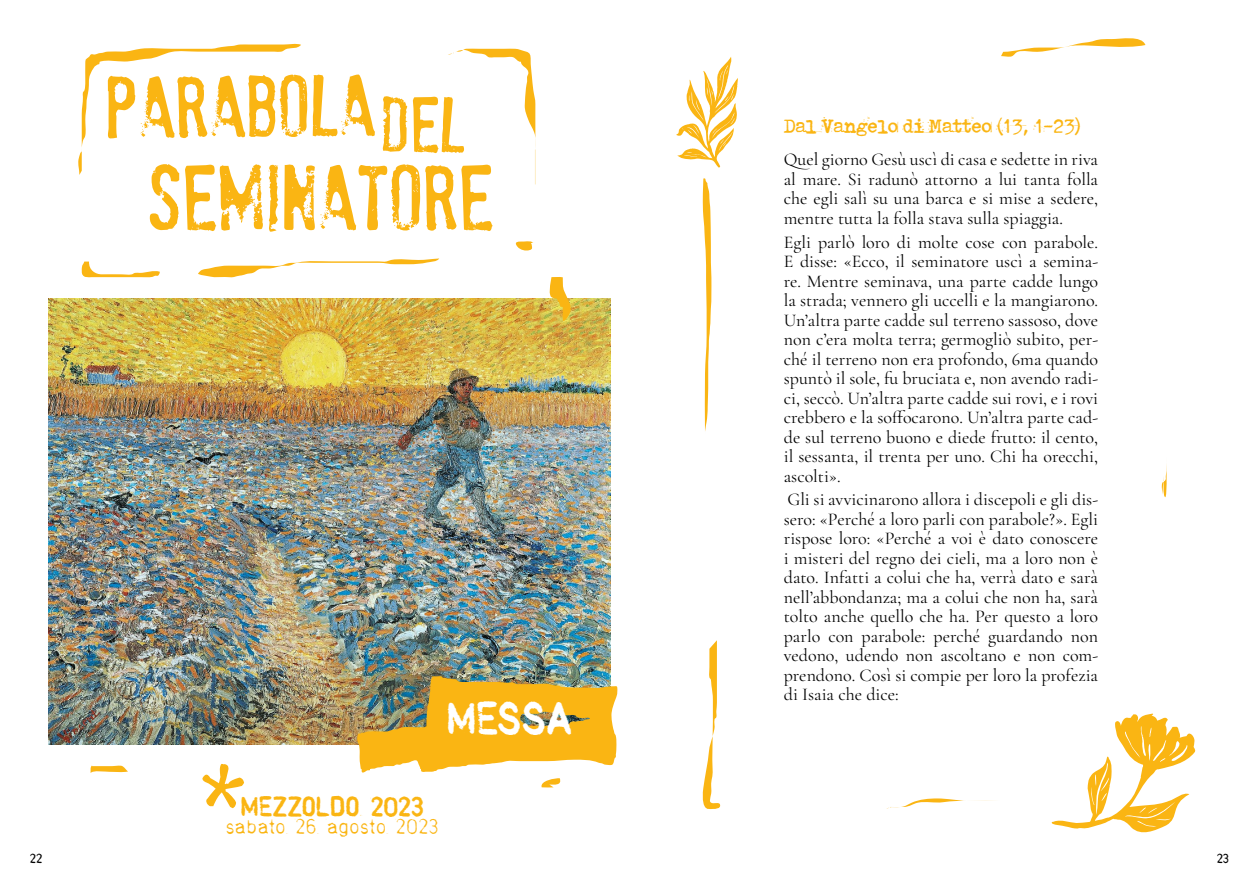
<style>
.page{position:relative;width:1259px;height:893px;background:#fff}
.page>*{position:absolute;margin:0;border:0;box-sizing:border-box;transform-origin:0 0}
.t1{font:45px "Stamp RSPK One";color:#fff}
.t2{font:27.45px "Stamp RSPK One";letter-spacing:-.005em;color:#fab513}
.t3{font:200 22.5px "Stamp RSPK One";letter-spacing:-.015em;color:#fab513}
.t4{font:21px "Tahyp rahy ter 22 Dirty Dirty";color:#fab513}
.t5{font:18px/19.5px "Cormorant Garamond";color:#000;text-align:justify}
.t6{font:300 13.5px "Stamp RSPK One";color:#000}
</style>
<div class="page">
<img style="left:48px;top:298px;width:562px;height:447px">
<svg style="left:198px;top:258px;width:241px;height:20px"></svg>
<svg style="left:78px;top:43px;width:458px;height:189px"></svg>
<svg style="left:515px;top:241px;width:18px;height:10px"></svg>
<svg style="left:82px;top:262px;width:78px;height:16px"></svg>
<svg style="left:90px;top:765px;width:38px;height:8px"></svg>
<img style="left:357px;top:676px;width:260px;height:111px">
<svg style="left:549px;top:277px;width:22px;height:44px"></svg>
<svg style="left:676px;top:57px;width:62px;height:111px"></svg>
<svg style="left:1051px;top:714px;width:145px;height:119px"></svg>
<svg style="left:702px;top:178px;width:9px;height:253px"></svg>
<svg style="left:1161px;top:475px;width:5px;height:22px"></svg>
<svg style="left:702px;top:640px;width:19px;height:169px"></svg>
<svg style="left:886px;top:798px;width:107px;height:11px"></svg>
<svg style="left:1001px;top:38px;width:144px;height:19px"></svg>
<h1 class="t1" style="left:446px;top:691px;width:128px">MESSA</h1>
<h2 class="t2" style="left:241px;top:790px;width:185px">MEZZOLDO 2023</h2>
<p class="t3" style="left:225px;top:813px;width:215px">sabato 26 agosto 2023</p>
<p class="t4" style="left:784px;top:115px;width:298px">Dal Vangelo diMatteo (13, 1-23)</p>
<p class="t5" style="left:784px;top:150px;width:316px">Quel giorno Gesù uscì di casa e sedette in riva al mare. Si radunò attorno a lui tanta folla che egli salì su una barca e si mise a sedere, mentre tutta la folla stava sulla spiaggia.</p>
<p class="t5" style="left:784px;top:232px;width:316px">Egli parlò loro di molte cose con parabole.<br>E disse: «Ecco, il seminatore uscì a semina&shy;re. Mentre seminava, una parte cadde lungo la strada; vennero gli uccelli e la mangiarono.<br>Un’altra parte cadde sul terreno sassoso, dove non c’era molta terra; germogliò subito, per&shy;ché il terreno non era profondo, 6ma quando spuntò il sole, fu bruciata e, non avendo radi&shy;ci, seccò. Un’altra parte cadde sui rovi, e i rovi crebbero e la soffocarono. Un’altra parte cad&shy;de sul terreno buono e diede frutto: il cento, il sessanta, il trenta per uno. Chi ha orecchi, ascolti».</p>
<p class="t5" style="left:784px;top:490px;width:316px">Gli si avvicinarono allora i discepoli e gli dis&shy;sero: «Perché a loro parli con parabole?». Egli rispose loro: «Perché a voi è dato conoscere i misteri del regno dei cieli, ma a loro non è dato. Infatti a colui che ha, verrà dato e sarà nell’abbondanza; ma a colui che non ha, sarà tolto anche quello che ha. Per questo a loro parlo con parabole: perché guardando non vedono, udendo non ascoltano e non com&shy;prendono. Così si compie per loro la profezia di Isaia che dice:</p>
<p class="t6" style="left:30px;top:851px;width:14px">22</p>
<p class="t6" style="left:1216px;top:851px;width:14px">23</p>
</div>
